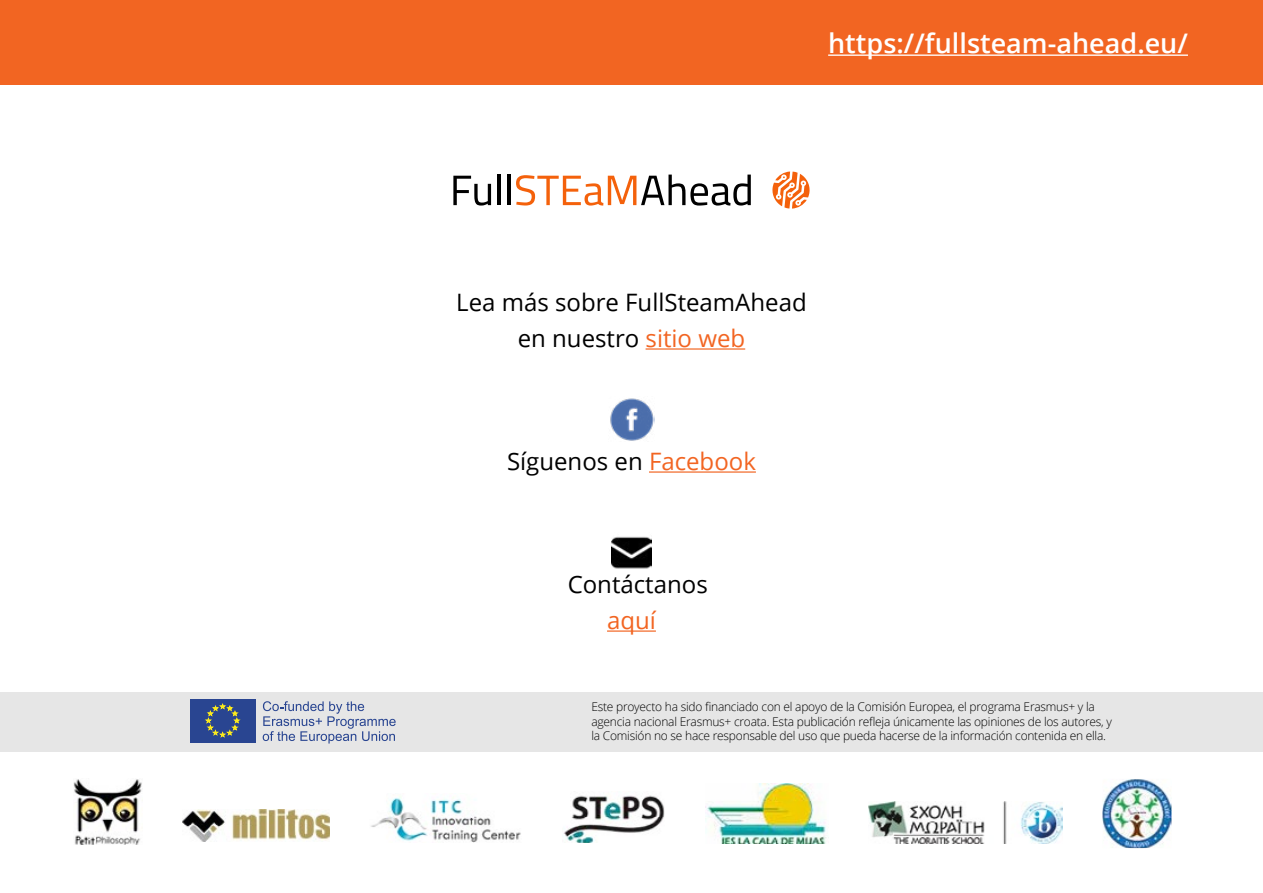
<style>
.page{position:relative;width:1263px;height:893px;background:#fff}
.page>*{position:absolute;margin:0;border:0;box-sizing:border-box;transform-origin:0 0}
.t1{font:600 27px "Open Sans";color:#fff}
.t2{font:24px/36px "Open Sans";color:#000;text-align:center}
.t3{font:24px "Open Sans";color:#f26522}
.t4{font:300 12px/14.4px "Open Sans";letter-spacing:-.02em;color:#000}
.s1{color:#f26522}
</style>
<div class="page">
<div style="left:0;top:0;width:1263px;height:85px;background:#f26522"></div>
<hr style="left:828px;top:54px;width:360px;height:2px;background:#fff">
<hr style="left:646px;top:348px;width:99px;height:2px;background:#f26522">
<hr style="left:649px;top:471px;width:107px;height:2px;background:#f26522">
<hr style="left:607px;top:630px;width:49px;height:2px;background:#f26522">
<img style="left:610px;top:398px;width:44px;height:43px">
<img style="left:612px;top:536px;width:39px;height:33px">
<svg style="left:772px;top:172px;width:38px;height:37px"></svg>
<svg style="left:453px;top:176px;width:38px;height:30px"></svg>
<hr style="left:497px;top:175px;width:4px;height:30px;background:#000">
<hr style="left:507px;top:175px;width:4px;height:30px;background:#000">
<svg style="left:516px;top:175px;width:235px;height:31px"></svg>
<img style="left:183px;top:809px;width:146px;height:33px">
<img style="left:705px;top:783px;width:121px;height:61px">
<img style="left:371px;top:796px;width:150px;height:46px">
<img style="left:1102px;top:779px;width:69px;height:69px">
<img style="left:869px;top:801px;width:193px;height:42px">
<img style="left:73px;top:779px;width:69px;height:66px">
<img style="left:563px;top:795px;width:102px;height:47px">
<div style="left:0;top:692px;width:1263px;height:59px;background:#e6e6e6"></div>
<svg style="left:263px;top:701px;width:133px;height:42px"></svg>
<div style="left:190px;top:699px;width:65px;height:44px;background:#294591"></div>
<svg style="left:205px;top:703px;width:34px;height:34px"></svg>
<h1 class="t1" style="left:828px;top:25px;width:361px">https://fullsteam-ahead.eu/</h1>
<h2 class="t2" style="left:456px;top:284px;width:352px">Lea más sobre FullSteamAhead en nuestro <span class="s1">sitio web</span></h2>
<h2 class="t2" style="left:507px;top:443px;width:250px">Síguenos en <span class="s1">Facebook</span></h2>
<h2 class="t2" style="left:568px;top:566px;width:142px">Contáctanos</h2>
<h2 class="t3" style="left:607px;top:604px;width:50px">aquí</h2>
<p class="t4" style="left:591px;top:699px;width:522px">Este proyecto ha sido financiado con el apoyo de la Comisión Europea, el programa Erasmus+ y la agencia nacional Erasmus+ croata. Esta publicación refleja únicamente las opiniones de los autores, y la Comisión no se hace responsable del uso que pueda hacerse de la información contenida en ella.</p>
</div>
